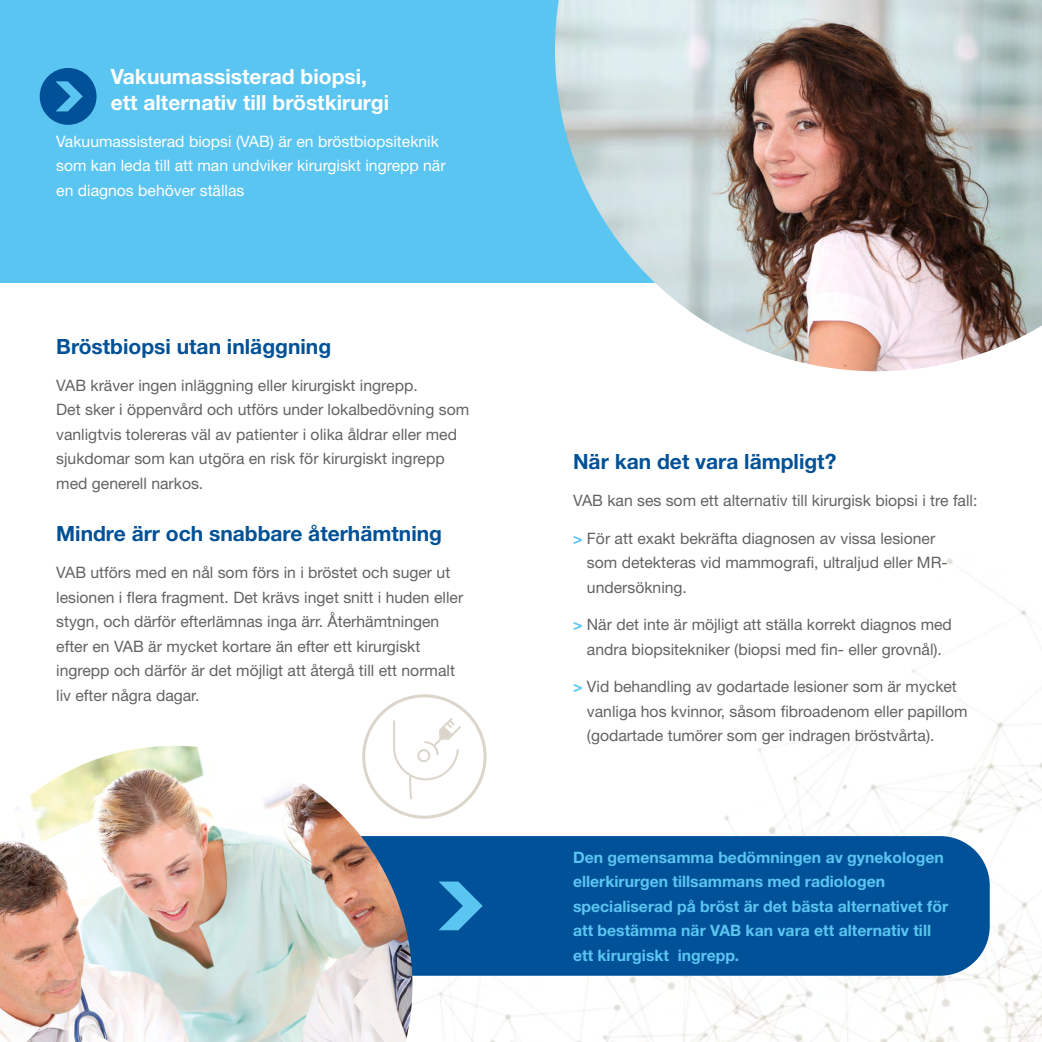
<style>
.page{position:relative;width:1042px;height:1042px;background:#fff}
.page>*{position:absolute;margin:0;border:0;box-sizing:border-box;transform-origin:0 0}
.t1{font:700 21px "Helvetica Neue LT Std";color:#005197}
.t2{font:700 21px/26.2px "Helvetica Neue LT Std";color:#fff}
.t3{font:15.75px/24.5px "Helvetica Neue LT Std";color:#646363}
.t4{font:700 15.75px/24.5px "Helvetica Neue LT Std";color:#5bc5f2}
.t5{font:15.75px/24.5px "Helvetica Neue LT Std";color:#fff}
.s1{font-weight:700;color:#5bc5f2}
</style>
<div class="page">
<img style="left:175px;top:558px;width:867px;height:484px">
<div style="left:304px;top:836px;width:686px;height:139px;background:#005197;border-radius:50px"></div>
<div style="left:0;top:0;width:1042px;height:282px;background:#5bc5f2"></div>
<img style="left:0;top:746px;width:412px;height:296px">
<div style="left:40px;top:68px;width:57px;height:57px;background:#005197;border-radius:50%"></div>
<svg style="left:56px;top:81px;width:27px;height:30px"></svg>
<svg style="left:438px;top:881px;width:45px;height:49px"></svg>
<svg style="left:362px;top:694px;width:124px;height:125px"></svg>
<img style="left:555px;top:0;width:487px;height:371px">
<h1 class="t2" style="left:111px;top:63px;width:280px">Vakuumassisterad biopsi, ett alternativ till bröstkirurgi</h1>
<p class="t5" style="left:56px;top:129px;width:391px">Vakuumassisterad biopsi (VAB) är en bröstbiopsiteknik som kan leda till att man undviker kirurgiskt ingrepp när en diagnos behöver ställas</p>
<h1 class="t1" style="left:56px;top:333px;width:276px">Bröstbiopsi utan inläggning</h1>
<p class="t3" style="left:56px;top:372px;width:414px">VAB kräver ingen inläggning eller kirurgiskt ingrepp.<br>Det sker i öppenvård och utförs under lokalbedövning som vanligtvis tolereras väl av patienter i olika åldrar eller med sjukdomar som kan utgöra en risk för kirurgiskt ingrepp med generell narkos.</p>
<h1 class="t1" style="left:56px;top:520px;width:387px">Mindre ärr och snabbare återhämtning</h1>
<p class="t3" style="left:56px;top:560px;width:408px">VAB utförs med en nål som förs in i bröstet och suger ut lesionen i flera fragment. Det krävs inget snitt i huden eller stygn, och därför efterlämnas inga ärr. Återhämtningen efter en VAB är mycket kortare än efter ett kirurgiskt ingrepp och därför är det möjligt att återgå till ett normalt liv efter några dagar.</p>
<h1 class="t1" style="left:573px;top:448px;width:265px">När kan det vara lämpligt?</h1>
<p class="t3" style="left:573px;top:488px;width:406px">VAB kan ses som ett alternativ till kirurgisk biopsi i tre fall:</p>
<p class="t3" style="left:587px;top:525px;width:362px;text-indent:-14px"><span class="s1">&gt;</span> För att exakt bekräfta diagnosen av vissa lesioner som detekteras vid mammografi, ultraljud eller MR&shy;undersökning.</p>
<p class="t3" style="left:573px;top:612px;width:380px;text-align:center"><span class="s1">&gt;</span> När det inte är möjligt att ställa korrekt diagnos med andra biopsitekniker (biopsi med fin- eller grovnål).</p>
<p class="t3" style="left:587px;top:674px;width:382px;text-indent:-14px"><span class="s1">&gt;</span> Vid behandling av godartade lesioner som är mycket vanliga hos kvinnor, såsom fibroadenom eller papillom (godartade tumörer som ger indragen bröstvårta).</p>
<p class="t4" style="left:573px;top:844px;width:377px">Den gemensamma bedömningen av gynekologen ellerkirurgen tillsammans med radiologen specialiserad på bröst är det bästa alternativet för att bestämma när VAB kan vara ett alternativ till ett kirurgiskt ingrepp.</p>
</div>
